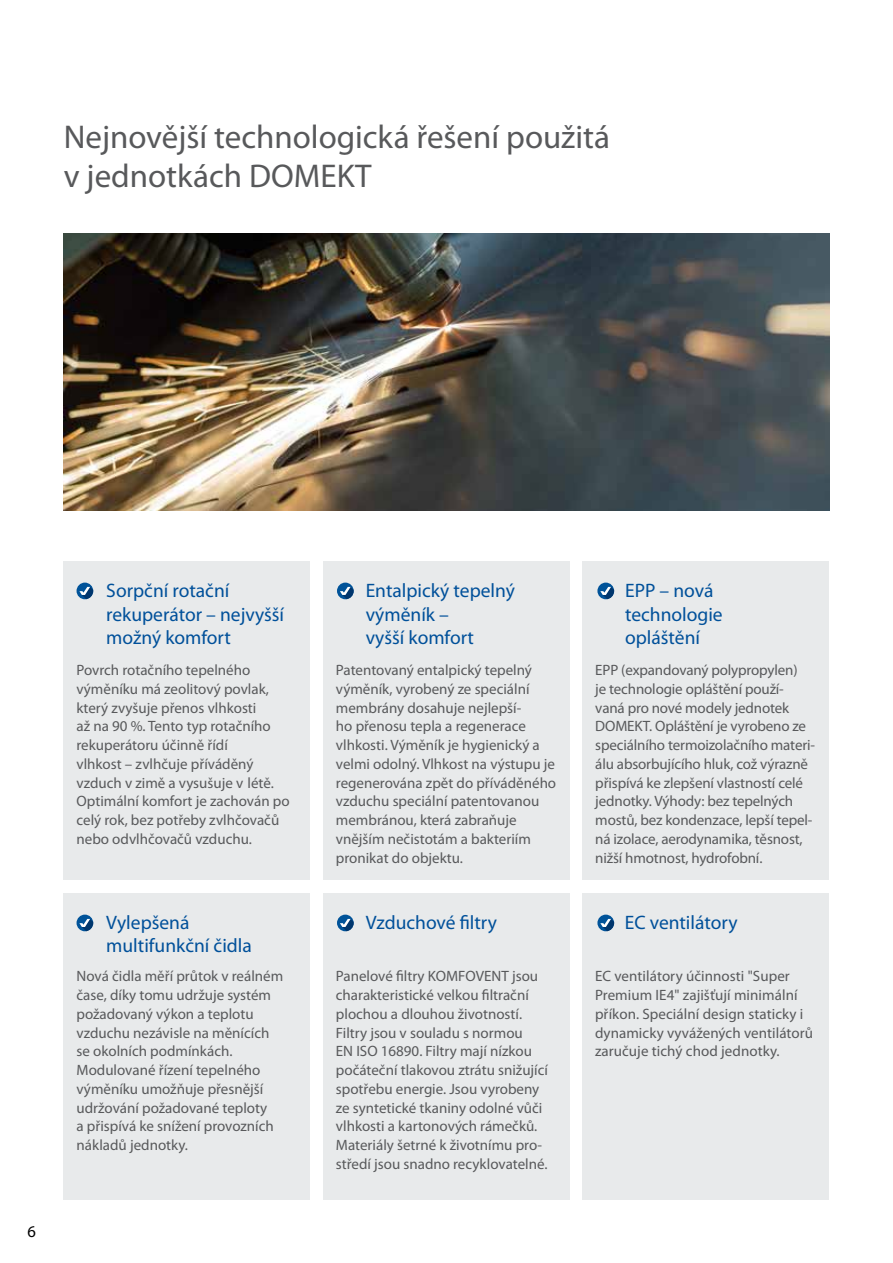
<style>
.page{position:relative;width:893px;height:1263px;background:#fff}
.page>*{position:absolute;margin:0;border:0;box-sizing:border-box;transform-origin:0 0}
.t1{font:33px/39.6px "Myriad Pro";color:#58595b}
.t2{font:19.5px/23.4px "Myriad Pro";color:#00509a}
.t3{font:16.5px "Myriad Pro";color:#000}
.t4{font:15px/18.8px "Myriad Pro";color:#58595b}
</style>
<div class="page">
<img style="left:64px;top:234px;width:765px;height:276px">
<div style="left:583px;top:561px;width:246px;height:319px;background:#e8eaeb"></div>
<div style="left:323px;top:561px;width:246px;height:319px;background:#e8eaeb"></div>
<div style="left:64px;top:561px;width:246px;height:319px;background:#e8eaeb"></div>
<div style="left:583px;top:893px;width:246px;height:306px;background:#e8eaeb"></div>
<div style="left:323px;top:893px;width:246px;height:306px;background:#e8eaeb"></div>
<div style="left:64px;top:893px;width:246px;height:306px;background:#e8eaeb"></div>
<div style="left:77px;top:583px;width:16px;height:16px;background:#005399;border-radius:50%"></div>
<svg style="left:79px;top:587px;width:14px;height:12px"></svg>
<svg style="left:337px;top:583px;width:17px;height:16px"></svg>
<svg style="left:340px;top:587px;width:14px;height:12px"></svg>
<svg style="left:597px;top:583px;width:17px;height:16px"></svg>
<svg style="left:600px;top:587px;width:14px;height:12px"></svg>
<div style="left:77px;top:915px;width:16px;height:16px;background:#005399;border-radius:50%"></div>
<svg style="left:79px;top:919px;width:14px;height:12px"></svg>
<div style="left:337px;top:915px;width:17px;height:16px;background:#005399;border-radius:50%"></div>
<svg style="left:340px;top:919px;width:14px;height:12px"></svg>
<svg style="left:597px;top:915px;width:17px;height:16px"></svg>
<svg style="left:600px;top:919px;width:14px;height:12px"></svg>
<h1 class="t1" style="left:64px;top:116px;width:548px">Nejnovější technologická řešení použitá v jednotkách DOMEKT</h1>
<p class="t3" style="left:28px;top:1221px;width:10px">6</p>
<h2 class="t2" style="left:106px;top:579px;width:179px">Sorpční rotační rekuperátor – nejvyšší možný komfort</h2>
<p class="t4" style="left:77px;top:660px;width:215px">Povrch rotačního tepelného výměníku má zeolitový povlak, který zvyšuje přenos vlhkosti<br>až na 90 %. Tento typ rotačního rekuperátoru účinně řídí<br>vlhkost – zvlhčuje příváděný vzduch v zimě a vysušuje v létě.<br>Optimální komfort je zachován po celý rok, bez potřeby zvlhčovačů nebo odvlhčovačů vzduchu.</p>
<h2 class="t2" style="left:366px;top:579px;width:151px">Entalpický tepelný výměník –<br>vyšší komfort</h2>
<p class="t4" style="left:336px;top:660px;width:222px">Patentovaný entalpický tepelný výměník, vyrobený ze speciální membrány dosahuje nejlepší-<br>ho přenosu tepla a regenerace vlhkosti. Výměník je hygienický a velmi odolný. Vlhkost na výstupu je regenerována zpět do příváděného vzduchu speciální patentovanou membránou, která zabraňuje vnějším nečistotám a bakteriím pronikat do objektu.</p>
<h2 class="t2" style="left:625px;top:579px;width:99px">EPP – nová technologie opláštění</h2>
<p class="t4" style="left:595px;top:660px;width:221px">EPP (expandovaný polypropylen)<br>je technologie opláštění použí&shy;vaná pro nové modely jednotek DOMEKT. Opláštění je vyrobeno ze speciálního termoizolačního materi&shy;álu absorbujícího hluk, což výrazně přispívá ke zlepšení vlastností celé jednotky. Výhody: bez tepelných mostů, bez kondenzace, lepší tepel&shy;ná izolace, aerodynamika, těsnost, nižší hmotnost, hydrofobní.</p>
<h2 class="t2" style="left:366px;top:910px;width:133px">Vzduchové filtry</h2>
<h2 class="t2" style="left:106px;top:910px;width:85px">Vylepšená</h2>
<h2 class="t2" style="left:625px;top:910px;width:114px">EC ventilátory</h2>
<h2 class="t2" style="left:106px;top:934px;width:147px">multifunkční čidla</h2>
<p class="t4" style="left:336px;top:967px;width:214px">Panelové filtry KOMFOVENT jsou charakteristické velkou filtrační plochou a dlouhou životností.<br>Filtry jsou v souladu s normou<br>EN ISO 16890. Filtry mají nízkou počáteční tlakovou ztrátu snižující spotřebu energie. Jsou vyrobeny ze syntetické tkaniny odolné vůči vlhkosti a kartonových rámečků.<br>Materiály šetrné k životnímu pro&shy;středí jsou snadno recyklovatelné.</p>
<p class="t4" style="left:77px;top:967px;width:208px">Nová čidla měří průtok v reálném čase, díky tomu udržuje systém požadovaný výkon a teplotu vzduchu nezávisle na měnících se okolních podmínkách.<br>Modulované řízení tepelného výměníku umožňuje přesnější udržování požadované teploty<br>a přispívá ke snížení provozních nákladů jednotky.</p>
<p class="t4" style="left:595px;top:967px;width:220px">EC ventilátory účinnosti "Super Premium IE4" zajišťují minimální příkon. Speciální design staticky i dynamicky vyvážených ventilátorů zaručuje tichý chod jednotky.</p>
</div>
